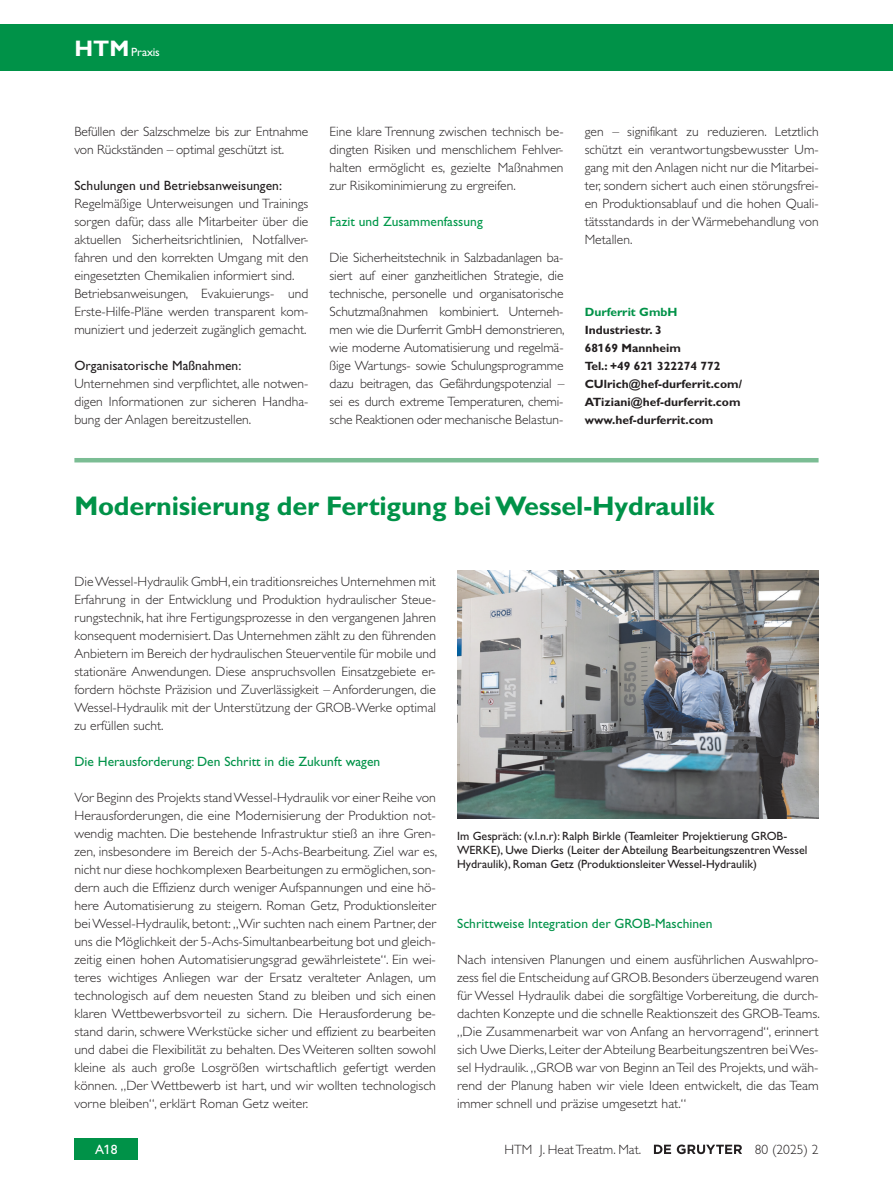
<style>
.page{position:relative;width:893px;height:1191px;background:#fff}
.page>*{position:absolute;margin:0;border:0;box-sizing:border-box;transform-origin:0 0}
.t1{font:27px "Gill Sans HTM Bold";letter-spacing:-.005em;color:#009248}
.t2{font:13.5px/18px "Gill Sans HTM Light";letter-spacing:.005em;color:#231f20;text-align:justify}
.t3{font:13.5px "Gill Sans HTM Regular";letter-spacing:.005em;color:#009248}
.t4{font:13.5px "Gill Sans HTM Regular";letter-spacing:.005em;color:#231f20}
.t5{font:13.5px "Gill Sans HTM Regular";letter-spacing:.005em;color:#00984a}
.t6{font:13.5px "Gill Sans HTM Regular";color:#fff}
.t7{font:12px/14.4px "Gill Sans HTM Regular";color:#231f20}
.t8{font:12px/18px "Gill Sans HTM Bold";letter-spacing:.005em;color:#231f20}
.t9{font:12px "Gill Sans HTM Bold";letter-spacing:.005em;color:#009248}
.t10{font:12px "Gill Sans HTM Regular";color:#fff}
.s1{font-family:"Gill Sans HTM Bold";font-size:22.5px}
</style>
<div class="page">
<div style="left:0;top:25px;width:893px;height:46px;background:#009248"></div>
<div style="left:74px;top:1138px;width:64px;height:21px;background:#009248"></div>
<svg style="left:654px;top:1144px;width:88px;height:10px"></svg>
<img style="left:457px;top:571px;width:362px;height:247px">
<hr style="left:74px;top:458px;width:745px;height:4px;background:#7bbd94">
<p class="t10" style="left:74px;top:45px;width:87px"><span class="s1">HTM</span>Praxis</p>
<p class="t2" style="left:74px;top:123px;width:235px">Befüllen der Salzschmelze bis zur Entnahme von Rückständen – optimal geschützt ist.</p>
<p class="t4" style="left:74px;top:178px;width:209px">Schulungen und Betriebsanweisungen:</p>
<p class="t2" style="left:74px;top:195px;width:235px;text-align:left">Regelmäßige Unterweisungen und Trainings sorgen dafür, dass alle Mitarbeiter über die aktuellen Sicherheitsrichtlinien, Notfallver&shy;fahren und den korrekten Umgang mit den eingesetzten Chemikalien informiert sind.<br>Betriebsanweisungen, Evakuierungs- und Erste-Hilfe-Pläne werden transparent kom&shy;muniziert und jederzeit zugänglich gemacht.</p>
<p class="t4" style="left:74px;top:358px;width:168px">Organisatorische Maßnahmen:</p>
<p class="t2" style="left:74px;top:375px;width:235px">Unternehmen sind verpflichtet, alle notwen&shy;digen Informationen zur sicheren Handha&shy;bung der Anlagen bereitzustellen.</p>
<p class="t2" style="left:330px;top:123px;width:235px">Eine klare Trennung zwischen technisch be&shy;dingten Risiken und menschlichem Fehlver&shy;halten ermöglicht es, gezielte Maßnahmen zur Risikominimierung zu ergreifen.</p>
<p class="t5" style="left:330px;top:214px;width:155px">Fazit und Zusammenfassung</p>
<p class="t2" style="left:330px;top:249px;width:237px">Die Sicherheitstechnik in Salzbadanlagen ba&shy;siert auf einer ganzheitlichen Strategie, die technische, personelle und organisatorische Schutzmaßnahmen kombiniert. Unterneh&shy;men wie die Durferrit GmbH demonstrieren, wie moderne Automatisierung und regelmä&shy;ßige Wartungs- sowie Schulungsprogramme dazu beitragen, das Gefährdungspotenzial – sei es durch extreme Temperaturen, chemi&shy;sche Reaktionen oder mechanische Belastun-</p>
<p class="t2" style="left:585px;top:123px;width:235px">gen – signifikant zu reduzieren. Letztlich schützt ein verantwortungsbewusster Um&shy;gang mit den Anlagen nicht nur die Mitarbei&shy;ter, sondern sichert auch einen störungsfrei&shy;en Produktionsablauf und die hohen Quali&shy;tätsstandards in der Wärmebehandlung von Metallen.</p>
<p class="t9" style="left:585px;top:305px;width:94px">Durferrit GmbH</p>
<p class="t8" style="left:585px;top:321px;width:159px">Industriestr. 3<br>68169 Mannheim<br>Tel.: +49 621 322274 772<br>CUlrich@hef-durferrit.com/<br>ATiziani@hef-durferrit.com www.hef-durferrit.com</p>
<h1 class="t1" style="left:74px;top:489px;width:641px">Modernisierung der Fertigung bei Wessel-Hydraulik</h1>
<p class="t2" style="left:74px;top:573px;width:363px">Die Wessel-Hydraulik GmbH, ein traditionsreiches Unternehmen mit Erfahrung in der Entwicklung und Produktion hydraulischer Steue&shy;rungstechnik, hat ihre Fertigungsprozesse in den vergangenen Jahren konsequent modernisiert. Das Unternehmen zählt zu den führenden Anbietern im Bereich der hydraulischen Steuerventile für mobile und stationäre Anwendungen. Diese anspruchsvollen Einsatzgebiete er&shy;fordern höchste Präzision und Zuverlässigkeit – Anforderungen, die Wessel-Hydraulik mit der Unterstützung der GROB-Werke optimal zu erfüllen sucht.</p>
<p class="t3" style="left:74px;top:754px;width:307px">Die Herausforderung: Den Schritt in die Zukunft wagen</p>
<p class="t2" style="left:74px;top:789px;width:364px">Vor Beginn des Projekts stand Wessel-Hydraulik vor einer Reihe von Herausforderungen, die eine Modernisierung der Produktion not&shy;wendig machten. Die bestehende Infrastruktur stieß an ihre Gren&shy;zen, insbesondere im Bereich der 5-Achs-Bearbeitung. Ziel war es, nicht nur diese hochkomplexen Bearbeitungen zu ermöglichen, son&shy;dern auch die Effizienz durch weniger Aufspannungen und eine hö&shy;here Automatisierung zu steigern. Roman Getz, Produktionsleiter bei Wessel-Hydraulik, betont: „Wir suchten nach einem Partner, der uns die Möglichkeit der 5-Achs-Simultanbearbeitung bot und gleich&shy;zeitig einen hohen Automatisierungsgrad gewährleistete“. Ein wei&shy;teres wichtiges Anliegen war der Ersatz veralteter Anlagen, um technologisch auf dem neuesten Stand zu bleiben und sich einen klaren Wettbewerbsvorteil zu sichern. Die Herausforderung be&shy;stand darin, schwere Werkstücke sicher und effizient zu bearbeiten und dabei die Flexibilität zu behalten. Des Weiteren sollten sowohl kleine als auch große Losgrößen wirtschaftlich gefertigt werden können. „Der Wettbewerb ist hart, und wir wollten technologisch vorne bleiben“, erklärt Roman Getz weiter.</p>
<p class="t7" style="left:457px;top:828px;width:352px">Im Gespräch: (v.l.n.r): Ralph Birkle (Teamleiter Projektierung GROB-<br>WERKE), Uwe Dierks (Leiter der Abteilung Bearbeitungszentren Wessel<br>Hydraulik), Roman Getz (Produktionsleiter Wessel-Hydraulik)</p>
<p class="t3" style="left:457px;top:916px;width:257px">Schrittweise Integration der GROB-Maschinen</p>
<p class="t2" style="left:457px;top:951px;width:364px">Nach intensiven Planungen und einem ausführlichen Auswahlpro&shy;zess fiel die Entscheidung auf GROB. Besonders überzeugend waren für Wessel Hydraulik dabei die sorgfältige Vorbereitung, die durch&shy;dachten Konzepte und die schnelle Reaktionszeit des GROB-Teams. „Die Zusammenarbeit war von Anfang an hervorragend“, erinnert sich Uwe Dierks, Leiter der Abteilung Bearbeitungszentren bei Wes&shy;sel Hydraulik. „GROB war von Beginn an Teil des Projekts, und wäh&shy;rend der Planung haben wir viele Ideen entwickelt, die das Team immer schnell und präzise umgesetzt hat.“</p>
<p class="t6" style="left:95px;top:1141px;width:24px">A18</p>
<p class="t2" style="left:504px;top:1140px;width:138px">HTM J. Heat Treatm. Mat.</p>
<p class="t2" style="left:755px;top:1140px;width:65px">80 (2025) 2</p>
</div>
